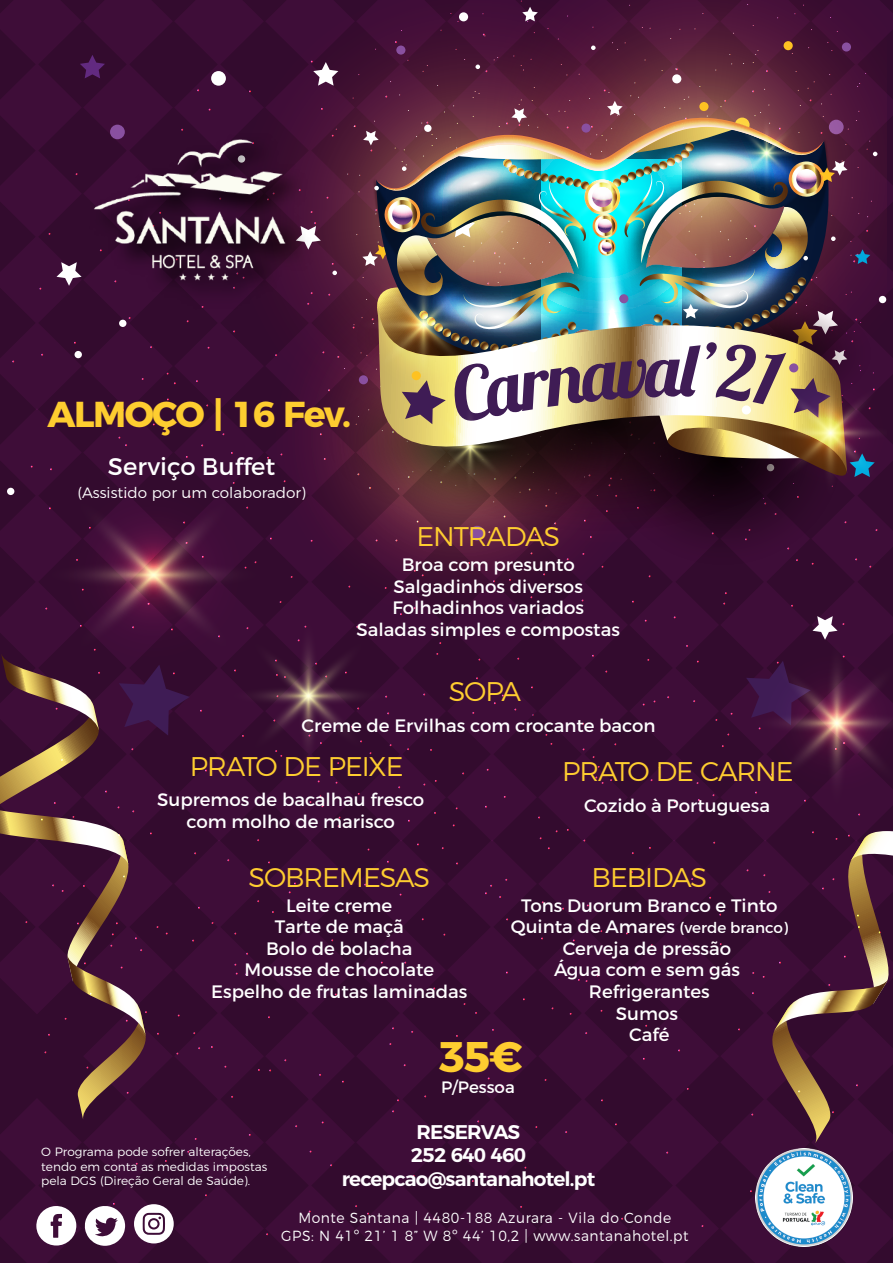
<style>
.page{position:relative;width:893px;height:1263px;background:#fff}
.page>*{position:absolute;margin:0;border:0;box-sizing:border-box;transform-origin:0 0}
.t1{font:700 42.75px "Montserrat";color:#fecd30}
.t2{font:700 36px "Montserrat";letter-spacing:-.04em;color:#fecd30}
.t3{font:300 27px "Montserrat";letter-spacing:-.04em;color:#fecd30}
.t4{font:24px "Montserrat";color:#fff}
.t5{font:600 19.8px/23.7px "Montserrat";letter-spacing:-.04em;color:#fff;text-align:center}
.t6{font:18px/21.6px "Montserrat";color:#fff;text-align:center}
.t7{font:16.5px "Montserrat";color:#fff}
.t8{font:300 15px "Montserrat";color:#fff}
.t9{font:300 14.7px/17.7px "Montserrat";letter-spacing:.04em;color:#fff;text-align:center;scale:.94 1}
.t10{font:300 12px/14.4px "Montserrat";color:#fff}
.s1{font-size:15px}
</style>
<div class="page">
<img style="left:0;top:0;width:893px;height:1263px">
<h2 class="t2" style="left:48px;top:385px;width:305px">ALMOÇO | 16 Fev.</h2>
<h3 class="t4" style="left:108px;top:451px;width:169px">Serviço Buffet</h3>
<p class="t8" style="left:77px;top:481px;width:230px">(Assistido por um colaborador)</p>
<h3 class="t3" style="left:416px;top:515px;width:145px">ENTRADAS</h3>
<p class="t6" style="left:357px;top:554px;width:265px">Broa com presunto<br>Salgadinhos diversos<br>Folhadinhos variados<br>Saladas simples e compostas</p>
<h3 class="t3" style="left:449px;top:670px;width:74px">SOPA</h3>
<p class="t6" style="left:302px;top:714px;width:355px">Creme de Ervilhas com crocante bacon</p>
<h3 class="t3" style="left:190px;top:745px;width:215px">PRATO DE PEIXE</h3>
<p class="t6" style="left:157px;top:789px;width:269px">Supremos de bacalhau fresco com molho de marisco</p>
<h3 class="t3" style="left:562px;top:750px;width:233px">PRATO DE CARNE</h3>
<p class="t6" style="left:584px;top:794px;width:188px">Cozido à Portuguesa</p>
<h3 class="t3" style="left:248px;top:856px;width:183px">SOBREMESAS</h3>
<p class="t6" style="left:211px;top:894px;width:258px">Leite creme<br>Tarte de maçã<br>Bolo de bolacha<br>Mousse de chocolate<br>Espelho de frutas laminadas</p>
<h1 class="t1" style="left:439px;top:1021px;width:85px">35€</h1>
<p class="t7" style="left:441px;top:1077px;width:75px">P/Pessoa</p>
<h3 class="t3" style="left:592px;top:856px;width:117px">BEBIDAS</h3>
<p class="t6" style="left:511px;top:894px;width:279px">Tons Duorum Branco e Tinto<br>Quinta de Amares <span class="s1">(verde branco)<br></span>Cerveja de pressão<br>Água com e sem gás<br>Refrigerantes<br>Sumos<br>Café</p>
<p class="t10" style="left:41px;top:1144px;width:228px">O Programa pode sofrer alterações, tendo em conta as medidas impostas pela DGS (Direção Geral de Saúde).</p>
<p class="t5" style="left:342px;top:1118px;width:255px">RESERVAS<br>252 640 460 recepcao@santanahotel.pt</p>
<p class="t9" style="left:281px;top:1208px;width:435px">Monte Santana | 4480-188 Azurara - Vila do Conde<br>GPS: N 41º 21’ 1 8” W 8º 44’ 10,2 | www.santanahotel.pt</p>
</div>
